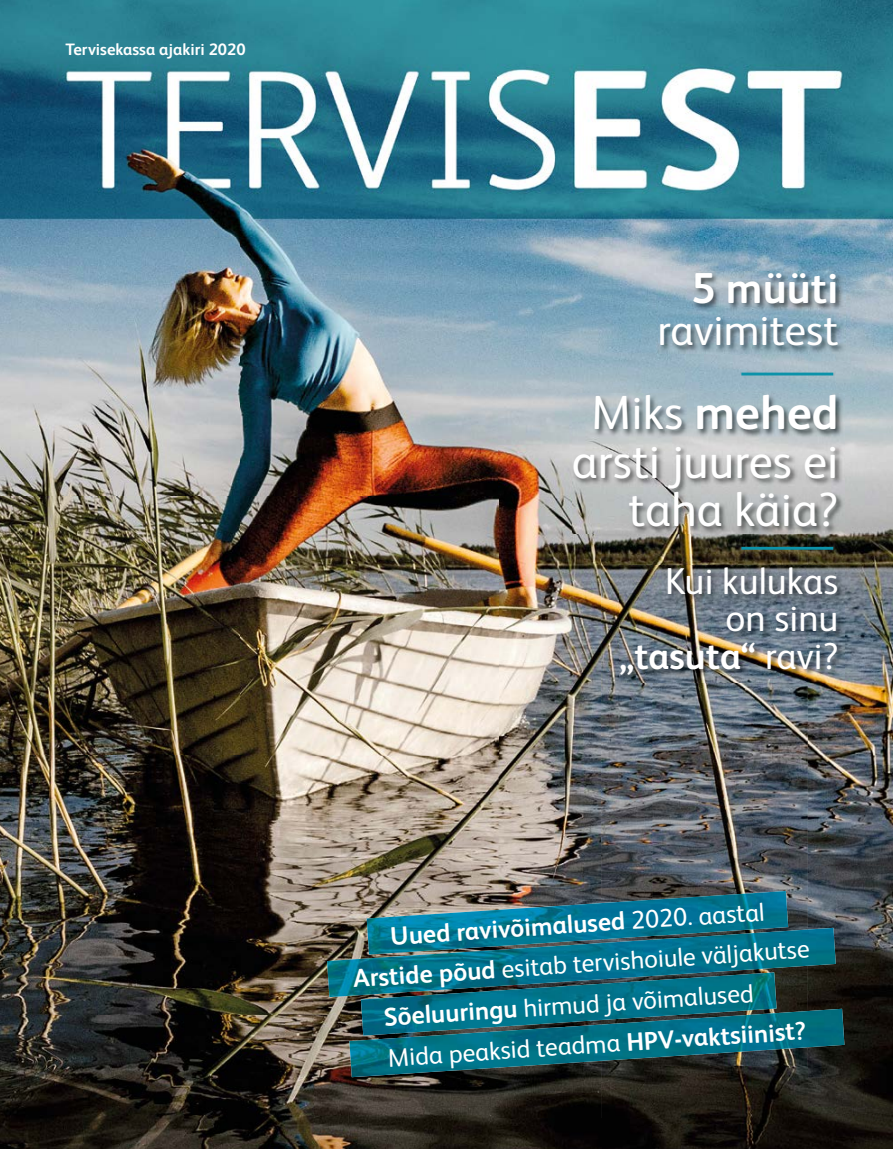
<style>
.page{position:relative;width:893px;height:1149px;background:#fff}
.page>*{position:absolute;margin:0;border:0;box-sizing:border-box;transform-origin:0 0}
.t1{font:48px/48px "FS Albert Pro";color:#fff;text-align:right}
.t2{font:43.2px "FS Albert Pro";color:#fff}
.t3{font:700 43.2px "FS Albert Pro";color:#fff}
.t4{font:37.5px/37.5px "FS Albert Pro";color:#fff;text-align:right}
.t5{font:25.5px "FS Albert Pro";color:#fff}
.t6{font:700 25.5px "FS Albert Pro";color:#fff}
.t7{font:700 16.5px "FS Albert Pro";color:#fff}
.s1{font-weight:700}
.s2{font-weight:400}
</style>
<div class="page">
<img style="left:0;top:0;width:756px;height:237px">
<img style="left:756px;top:0;width:137px;height:289px">
<img style="left:0;top:237px;width:498px;height:777px">
<img style="left:498px;top:237px;width:206px;height:207px">
<img style="left:704px;top:237px;width:52px;height:14px">
<img style="left:808px;top:289px;width:85px;height:859px">
<img style="left:704px;top:370px;width:104px;height:11px">
<img style="left:498px;top:444px;width:103px;height:704px">
<img style="left:601px;top:543px;width:207px;height:14px">
<img style="left:601px;top:692px;width:51px;height:456px">
<img style="left:652px;top:692px;width:156px;height:456px">
<img style="left:0;top:1014px;width:395px;height:134px">
<img style="left:395px;top:1076px;width:103px;height:72px">
<img style="left:367px;top:890px;width:421px;height:37px">
<img style="left:327px;top:927px;width:509px;height:69px">
<img style="left:361px;top:972px;width:416px;height:36px">
<img style="left:349px;top:1008px;width:495px;height:68px">
<hr style="left:741px;top:372px;width:92px;height:3px;background:#0c92a9">
<hr style="left:741px;top:546px;width:92px;height:3px;background:#0c92a9">
<svg style="left:639px;top:251px;width:220px;height:119px;background:#8ba6b5"></svg>
<svg style="left:546px;top:381px;width:313px;height:162px;background:#a6acae"></svg>
<img style="left:594px;top:557px;width:265px;height:135px">
<p class="t7" style="left:66px;top:37px;width:182px">Tervisekassa ajakiri 2020</p>
<h2 class="t3" style="left:691px;top:258px;width:149px">5 müüti</h2>
<h2 class="t2" style="left:657px;top:299px;width:182px">ravimitest</h2>
<h1 class="t1" style="left:572px;top:385px;width:268px">Miks <span class="s1">mehed </span>arsti juures ei taha käia?</h1>
<h3 class="t4" style="left:619px;top:559px;width:221px">Kui kulukas on sinu <span class="s1">„tasuta“</span> ravi?</h3>
<p class="t6" style="left:389px;top:918px;width:376px;rotate:-4deg">Uued ravivõimalused <span class="s2">2020. aastal</span></p>
<p class="t5" style="left:352px;top:961px;width:459px;rotate:-4deg"><span class="s1">Arstide põud</span> esitab tervishoiule väljakutse</p>
<p class="t5" style="left:383px;top:999px;width:372px;rotate:-4deg"><span class="s1">Sõeluuringu</span> hirmud ja võimalused</p>
<p class="t5" style="left:387px;top:1039px;width:420px;rotate:-4deg">Mida peaksid teadma <span class="s1">HPV-vaktsiinist?</span></p>
</div>
